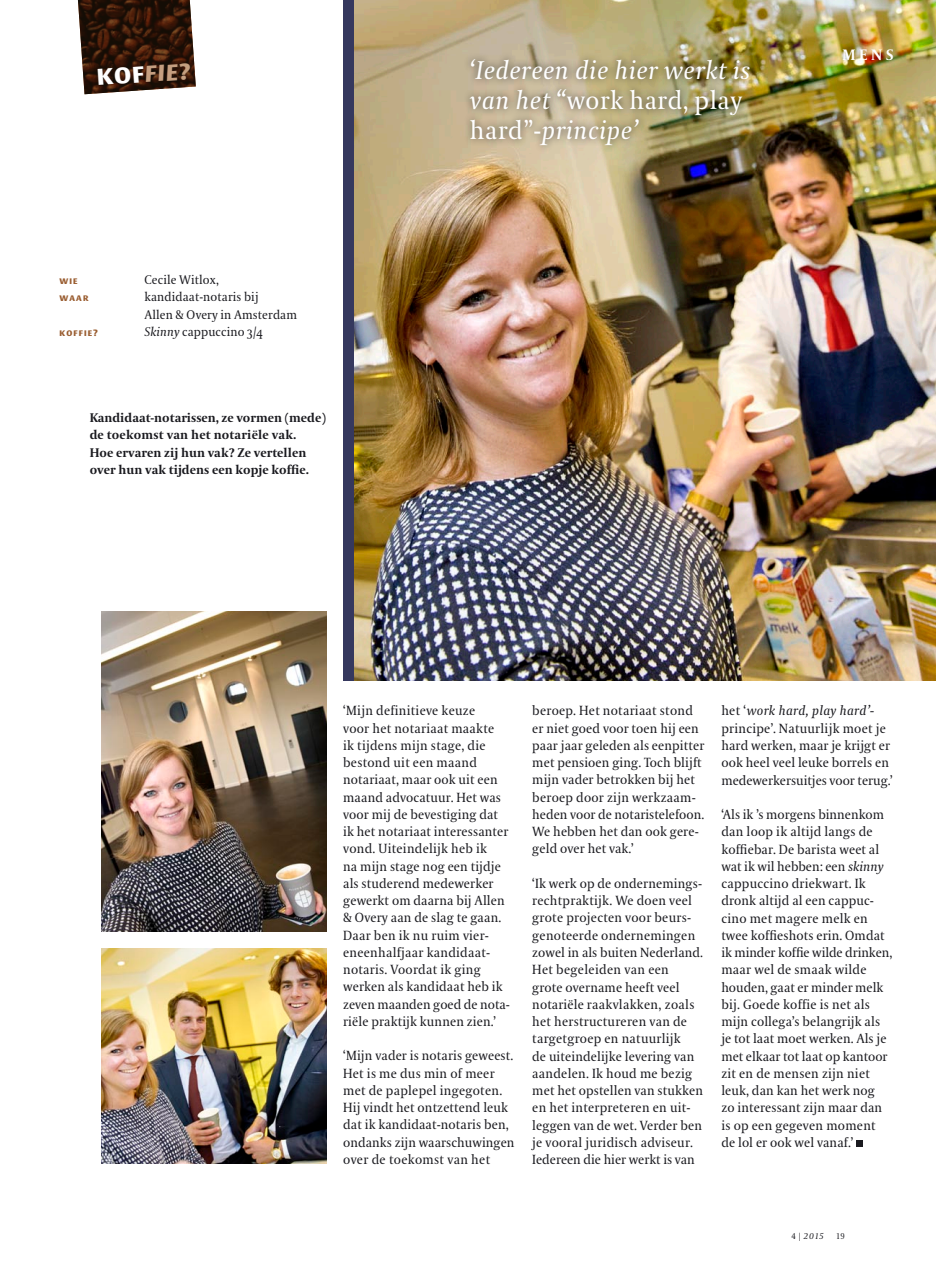
<style>
.page{position:relative;width:936px;height:1263px;background:#fff}
.page>*{position:absolute;margin:0;border:0;box-sizing:border-box;transform-origin:0 0}
.t1{font:italic 25.5px/30px "VPRO Coranto";letter-spacing:.02em;color:#fff}
.t2{font:italic 700 22.5px "VPRO Vesta";color:#c59f80}
.t3{font:700 15px "VPRO Coranto";color:#fff}
.t4{font:13.2px/17.2px "VPRO Coranto";letter-spacing:.01em;color:#1a1a1f}
.t5{font:700 12.45px/17.2px "VPRO Coranto";letter-spacing:.005em;color:#1a1a1f}
.t6{font:12.45px/17.2px "VPRO Coranto";letter-spacing:.01em;color:#1a1a1f}
.t7{font:italic 8.25px "VPRO Coranto";color:#1a1a1f}
.t8{font:8.25px "VPRO Coranto Cn";color:#1a1a1f}
.t9{font:700 7.8px "VPRO Vesta";letter-spacing:.145em;color:#995c2f}
.s1{font-style:normal;color:#fff}
.s2{font-size:9px}
.s3{font-style:italic}
.s4{font-style:normal}
.s5{font-family:"VPRO Coranto Cn";font-style:normal}
</style>
<div class="page">
<img style="left:354px;top:0;width:581px;height:681px">
<img style="left:102px;top:612px;width:224px;height:319px">
<img style="left:102px;top:948px;width:224px;height:216px">
<div style="left:856px;top:1140px;width:6px;height:7px;background:#1a1a1f"></div>
<img style="left:78px;top:0;width:118px;height:94px">
<div style="left:343px;top:0;width:11px;height:681px;background:#35385e"></div>
<div style="left:461px;top:51px;width:339px;height:164px;background:#1a1a1f;opacity:.75"></div>
<h2 class="t2" style="left:96px;top:68px;width:95px;rotate:-4deg"><span class="s1">Kof</span>fie?</h2>
<p class="t9" style="left:60px;top:278px;width:20px">WIE</p>
<p class="t9" style="left:60px;top:295px;width:30px">WAAR</p>
<p class="t9" style="left:60px;top:330px;width:40px">KOFFIE<span class="s2">?</span></p>
<p class="t6" style="left:144px;top:271px;width:154px">Cecile Witlox, kandidaat-notaris bij<br>Allen &amp; Overy in Amsterdam<br><span class="s3">Skinny</span> cappuccino 3/4</p>
<p class="t5" style="left:90px;top:409px;width:238px">Kandidaat-notarissen, ze vormen (mede) de toekomst van het notariële vak.<br>Hoe ervaren zij hun vak? Ze vertellen over hun vak tijdens een kopje koffie.</p>
<h1 class="t1" style="left:470px;top:56px;width:282px">‘Iedereen die hier werkt is van het “<span class="s4">work hard, play hard”-</span>principe’</h1>
<p class="t3" style="left:842px;top:45px;width:53px">mens</p>
<p class="t4" style="left:343px;top:702px;width:167px">‘Mijn definitieve keuze<br>voor het notariaat maakte<br>ik tijdens mijn stage, die bestond uit een maand notariaat, maar ook uit een maand advocatuur. Het was voor mij de bevestiging dat ik het notariaat interessanter vond. Uiteindelijk heb ik<br>na mijn stage nog een tijdje als studerend medewerker gewerkt om daarna bij Allen &amp; Overy aan de slag te gaan.<br>Daar ben ik nu ruim vier&shy;eneenhalfjaar kandidaat&shy;notaris. Voordat ik ging werken als kandidaat heb ik zeven maanden goed de nota&shy;riële praktijk kunnen zien.’</p>
<p class="t4" style="left:343px;top:1047px;width:173px">‘Mijn vader is notaris geweest.<br>Het is me dus min of meer met de paplepel ingegoten.<br>Hij vindt het ontzettend leuk dat ik kandidaat-notaris ben, ondanks zijn waarschuwingen over de toekomst van het</p>
<p class="t4" style="left:532px;top:702px;width:173px">beroep. Het notariaat stond er niet goed voor toen hij een paar jaar geleden als eenpitter met pensioen ging. Toch blijft mijn vader betrokken bij het beroep door zijn werkzaam&shy;heden voor de notaristelefoon.<br>We hebben het dan ook gere-- geld over het vak.’</p>
<p class="t4" style="left:532px;top:875px;width:172px">‘Ik werk op de ondernemings&shy;rechtpraktijk. We doen veel grote projecten voor beurs&shy;genoteerde ondernemingen zowel in als buiten Nederland.<br>Het begeleiden van een<br>grote overname heeft veel notariële raakvlakken, zoals het herstructureren van de targetgroep en natuurlijk<br>de uiteindelijke levering van aandelen. Ik houd me bezig met het opstellen van stukken en het interpreteren en uit-- leggen van de wet. Verder ben je vooral juridisch adviseur.<br>Iedereen die hier werkt is van</p>
<p class="t4" style="left:721px;top:702px;width:173px">het ‘<span class="s3">work hard, play hard’- </span>principe’. Natuurlijk moet je hard werken, maar je krijgt er ook heel veel leuke borrels en medewerkersuitjes voor terug.’</p>
<p class="t4" style="left:721px;top:806px;width:172px">‘Als ik ’s morgens binnenkom dan loop ik altijd langs de koffiebar. De barista weet al wat ik wil hebben: een <span class="s3">skinny </span>cappuccino driekwart. Ik dronk altijd al een cappuc&shy;cino met magere melk en twee koffieshots erin. Omdat ik minder koffie wilde drinken, maar wel de smaak wilde houden, gaat er minder melk bij. Goede koffie is net als mijn collega’s belangrijk als je tot laat moet werken. Als je met elkaar tot laat op kantoor zit en de mensen zijn niet leuk, dan kan het werk nog<br>zo interessant zijn maar dan is op een gegeven moment de lol er ook wel vanaf.’</p>
<p class="t7" style="left:791px;top:1231px;width:34px"><span class="s5">4 |</span> 2015</p>
<p class="t8" style="left:836px;top:1231px;width:9px">19</p>
</div>
